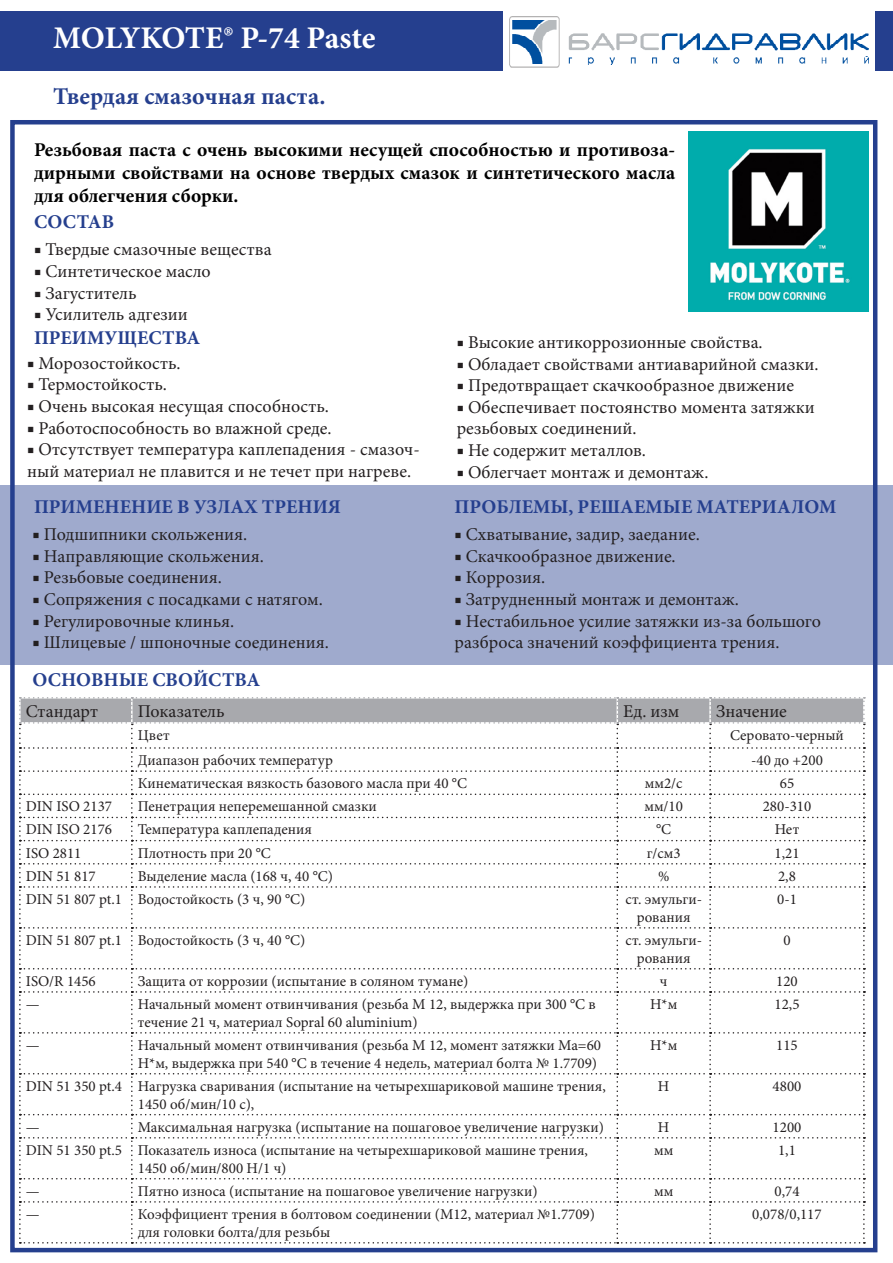
<style>
.page{position:relative;width:893px;height:1263px;background:#fff}
.page>*{position:absolute;margin:0;border:0;box-sizing:border-box;transform-origin:0 0}
.t1{font:700 31.5px "Minion Pro";letter-spacing:-.01em;color:#fff}
.t2{font:700 24px "Minion Pro";color:#253f8e}
.t3{font:700 19.5px/23.4px "Minion Pro";color:#000;text-align:justify}
.t4{font:700 19.5px "Minion Pro";color:#253f8e}
.t5{font:18px/21.6px "Minion Pro";color:#231f20}
.t6{font:15px/18px "Minion Pro";color:#231f20}
</style>
<div class="page">
<div style="left:0;top:485px;width:893px;height:180px;background:#9faacd"></div>
<div style="left:10px;top:120px;width:867px;height:1132px;border:4px solid #253f8e"></div>
<div style="left:0;top:11px;width:503px;height:60px;background:#253f8e"></div>
<img style="left:509px;top:17px;width:359px;height:50px">
<div style="left:876px;top:11px;width:17px;height:60px;background:#253f8e"></div>
<svg style="left:19px;top:697px;width:846px;height:546px"></svg>
<img style="left:689px;top:132px;width:179px;height:179px">
<p class="t1" style="left:53px;top:16px;width:324px">MOLYKOTE® P-74 Paste</p>
<p class="t2" style="left:53px;top:79px;width:274px">Твердая смазочная паста.</p>
<p class="t3" style="left:34px;top:137px;width:643px">Резьбовая паста с очень высокими несущей способностью и противоза&shy;дирными свойствами на основе твердых смазок и синтетического масла для облегчения сборки.</p>
<p class="t4" style="left:34px;top:208px;width:82px">СОСТАВ</p>
<p class="t5" style="left:34px;top:239px;width:239px">■ Твердые смазочные вещества</p>
<p class="t5" style="left:34px;top:261px;width:178px">■ Синтетическое масло</p>
<p class="t5" style="left:34px;top:282px;width:104px">■ Загуститель</p>
<p class="t5" style="left:34px;top:304px;width:155px">■ Усилитель адгезии</p>
<p class="t4" style="left:34px;top:324px;width:168px">ПРЕИМУЩЕСТВА</p>
<p class="t5" style="left:27px;top:352px;width:155px">■ Морозостойкость.</p>
<p class="t5" style="left:27px;top:374px;width:141px">■ Термостойкость.</p>
<p class="t5" style="left:27px;top:396px;width:303px">■ Очень высокая несущая способность.</p>
<p class="t5" style="left:27px;top:417px;width:306px">■ Работоспособность во влажной среде.</p>
<p class="t5" style="left:27px;top:439px;width:394px">■ Отсутствует температура каплепадения - смазоч&shy;ный материал не плавится и не течет при нагреве.</p>
<p class="t4" style="left:34px;top:493px;width:309px">ПРИМЕНЕНИЕ В УЗЛАХ ТРЕНИЯ</p>
<p class="t5" style="left:33px;top:524px;width:216px">■ Подшипники скольжения.</p>
<p class="t5" style="left:33px;top:545px;width:233px">■ Направляющие скольжения.</p>
<p class="t5" style="left:33px;top:567px;width:191px">■ Резьбовые соединения.</p>
<p class="t5" style="left:33px;top:588px;width:292px">■ Сопряжения с посадками с натягом.</p>
<p class="t5" style="left:33px;top:610px;width:203px">■ Регулировочные клинья.</p>
<p class="t5" style="left:33px;top:632px;width:298px">■ Шлицевые / шпоночные соединения.</p>
<p class="t4" style="left:33px;top:666px;width:229px">ОСНОВНЫЕ СВОЙСТВА</p>
<p class="t5" style="left:457px;top:331px;width:307px">■ Высокие антикоррозионные свойства.</p>
<p class="t5" style="left:457px;top:353px;width:363px">■ Обладает свойствами антиаварийной смазки.</p>
<p class="t5" style="left:457px;top:375px;width:339px">■ Предотвращает скачкообразное движение</p>
<p class="t5" style="left:457px;top:396px;width:360px">■ Обеспечивает постоянство момента затяжки резьбовых соединений.</p>
<p class="t5" style="left:457px;top:439px;width:191px">■ Не содержит металлов.</p>
<p class="t5" style="left:457px;top:461px;width:253px">■ Облегчает монтаж и демонтаж.</p>
<p class="t4" style="left:455px;top:493px;width:383px">ПРОБЛЕМЫ, РЕШАЕМЫЕ МАТЕРИАЛОМ</p>
<p class="t5" style="left:455px;top:524px;width:247px">■ Схватывание, задир, заедание.</p>
<p class="t5" style="left:455px;top:545px;width:223px">■ Скачкообразное движение.</p>
<p class="t5" style="left:455px;top:567px;width:92px">■ Коррозия.</p>
<p class="t5" style="left:455px;top:588px;width:286px">■ Затрудненный монтаж и демонтаж.</p>
<p class="t5" style="left:455px;top:610px;width:368px">■ Нестабильное усилие затяжки из-за большого разброса значений коэффициента трения.</p>
<p class="t5" style="left:26px;top:700px;width:74px">Стандарт</p>
<p class="t5" style="left:138px;top:700px;width:88px">Показатель</p>
<p class="t5" style="left:623px;top:700px;width:58px">Ед. изм</p>
<p class="t5" style="left:716px;top:700px;width:72px">Значение</p>
<p class="t6" style="left:138px;top:726px;width:33px">Цвет</p>
<p class="t6" style="left:730px;top:726px;width:115px">Серовато-черный</p>
<p class="t6" style="left:138px;top:751px;width:197px">Диапазон рабочих температур</p>
<p class="t6" style="left:751px;top:751px;width:73px">-40 до +200</p>
<p class="t6" style="left:138px;top:774px;width:331px">Кинематическая вязкость базового масла при 40 °С</p>
<p class="t6" style="left:645px;top:774px;width:39px">мм2/c</p>
<p class="t6" style="left:780px;top:774px;width:16px">65</p>
<p class="t6" style="left:26px;top:797px;width:88px">DIN ISO 2137</p>
<p class="t6" style="left:138px;top:797px;width:241px">Пенетрация неперемешанной смазки</p>
<p class="t6" style="left:644px;top:797px;width:40px">мм/10</p>
<p class="t6" style="left:763px;top:797px;width:50px">280-310</p>
<p class="t6" style="left:26px;top:821px;width:88px">DIN ISO 2176</p>
<p class="t6" style="left:138px;top:821px;width:176px">Температура каплепадения</p>
<p class="t6" style="left:656px;top:821px;width:17px">°C</p>
<p class="t6" style="left:775px;top:821px;width:26px">Нет</p>
<p class="t6" style="left:26px;top:844px;width:57px">ISO 2811</p>
<p class="t6" style="left:138px;top:844px;width:135px">Плотность при 20 °С</p>
<p class="t6" style="left:647px;top:844px;width:35px">г/см3</p>
<p class="t6" style="left:774px;top:844px;width:27px">1,21</p>
<p class="t6" style="left:26px;top:867px;width:71px">DIN 51 817</p>
<p class="t6" style="left:138px;top:867px;width:197px">Выделение масла (168 ч, 40 °C)</p>
<p class="t6" style="left:658px;top:867px;width:13px">%</p>
<p class="t6" style="left:778px;top:867px;width:19px">2,8</p>
<p class="t6" style="left:26px;top:890px;width:98px">DIN 51 807 pt.1</p>
<p class="t6" style="left:138px;top:890px;width:169px">Водостойкость (3 ч, 90 °C)</p>
<p class="t6" style="left:625px;top:890px;width:78px;text-align:center">ст. эмульги&shy;рования</p>
<p class="t6" style="left:777px;top:890px;width:21px">0-1</p>
<p class="t6" style="left:26px;top:931px;width:98px">DIN 51 807 pt.1</p>
<p class="t6" style="left:138px;top:931px;width:169px">Водостойкость (3 ч, 40 °C)</p>
<p class="t6" style="left:625px;top:931px;width:78px;text-align:center">ст. эмульги&shy;рования</p>
<p class="t6" style="left:783px;top:931px;width:9px">0</p>
<p class="t6" style="left:26px;top:972px;width:71px">ISO/R 1456</p>
<p class="t6" style="left:138px;top:972px;width:332px">Защита от коррозии (испытание в соляном тумане)</p>
<p class="t6" style="left:660px;top:972px;width:9px">ч</p>
<p class="t6" style="left:776px;top:972px;width:23px">120</p>
<p class="t6" style="left:26px;top:995px;width:15px">—</p>
<p class="t6" style="left:138px;top:995px;width:460px">Начальный момент отвинчивания (резьба М 12, выдержка при 300 °С в течение 21 ч, материал Sopral 60 aluminium)</p>
<p class="t6" style="left:650px;top:995px;width:29px">Н*м</p>
<p class="t6" style="left:774px;top:995px;width:27px">12,5</p>
<p class="t6" style="left:26px;top:1036px;width:15px">—</p>
<p class="t6" style="left:138px;top:1036px;width:465px">Начальный момент отвинчивания (резьба М 12, момент затяжки Ma=60<br>Н*м, выдержка при 540 °С в течение 4 недель, материал болта № 1.7709)</p>
<p class="t6" style="left:650px;top:1036px;width:29px">Н*м</p>
<p class="t6" style="left:776px;top:1036px;width:23px">115</p>
<p class="t6" style="left:26px;top:1077px;width:98px">DIN 51 350 pt.4</p>
<p class="t6" style="left:138px;top:1077px;width:470px">Нагрузка сваривания (испытание на четырехшариковой машине трения,<br>1450 об/мин/10 с),</p>
<p class="t6" style="left:658px;top:1077px;width:13px">Н</p>
<p class="t6" style="left:773px;top:1077px;width:30px">4800</p>
<p class="t6" style="left:26px;top:1118px;width:15px">—</p>
<p class="t6" style="left:138px;top:1118px;width:468px">Максимальная нагрузка (испытание на пошаговое увеличение нагрузки)</p>
<p class="t6" style="left:658px;top:1118px;width:13px">Н</p>
<p class="t6" style="left:773px;top:1118px;width:30px">1200</p>
<p class="t6" style="left:26px;top:1141px;width:98px">DIN 51 350 pt.5</p>
<p class="t6" style="left:138px;top:1141px;width:452px">Показатель износа (испытание на четырехшариковой машине трения,<br>1450 об/мин/800 Н/1 ч)</p>
<p class="t6" style="left:654px;top:1141px;width:21px">мм</p>
<p class="t6" style="left:778px;top:1141px;width:19px">1,1</p>
<p class="t6" style="left:26px;top:1182px;width:15px">—</p>
<p class="t6" style="left:138px;top:1182px;width:401px">Пятно износа (испытание на пошаговое увеличение нагрузки)</p>
<p class="t6" style="left:654px;top:1182px;width:21px">мм</p>
<p class="t6" style="left:774px;top:1182px;width:27px">0,74</p>
<p class="t6" style="left:26px;top:1205px;width:15px">—</p>
<p class="t6" style="left:138px;top:1205px;width:459px">Коэффициент трения в болтовом соединении (М12, материал №1.7709) для головки болта/для резьбы</p>
<p class="t6" style="left:752px;top:1205px;width:71px">0,078/0,117</p>
</div>
